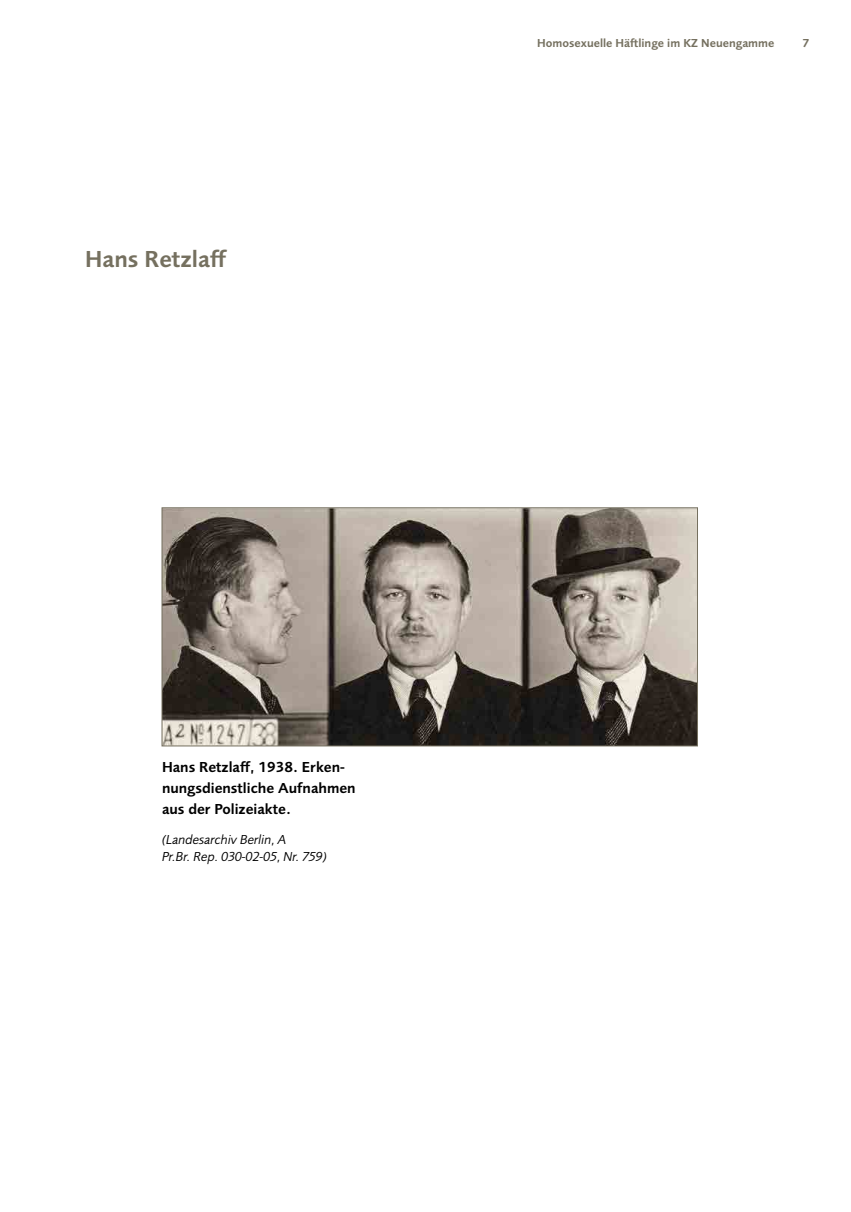
<style>
.page{position:relative;width:851px;height:1212px;background:#fff}
.page>*{position:absolute;margin:0;border:0;box-sizing:border-box;transform-origin:0 0}
.t1{font:600 24px "Foundry Sans";color:#75705f}
.t2{font:600 15px/21px "Foundry Sans";color:#000}
.t3{font:italic 13.5px/16.5px "Foundry Sans";color:#000}
.t4{font:600 12px "Foundry Sans";color:#75705f}
</style>
<div class="page">
<img style="left:164px;top:510px;width:531px;height:234px">
<div style="left:162px;top:508px;width:535px;height:238px;border:1px solid #75705f"></div>
<h1 class="t1" style="left:85px;top:241px;width:143px">Hans Retzlaff</h1>
<p class="t4" style="left:537px;top:34px;width:238px">Homosexuelle Häftlinge im KZ Neuengamme</p>
<p class="t4" style="left:802px;top:34px;width:8px">7</p>
<p class="t2" style="left:162px;top:755px;width:195px">Hans Retzlaff, 1938. Erken&shy;nungsdienstliche Aufnahmen aus der Polizeiakte.</p>
<p class="t3" style="left:162px;top:830px;width:166px">(Landesarchiv Berlin, A<br>Pr.Br. Rep. 030-02-05, Nr. 759)</p>
</div>
